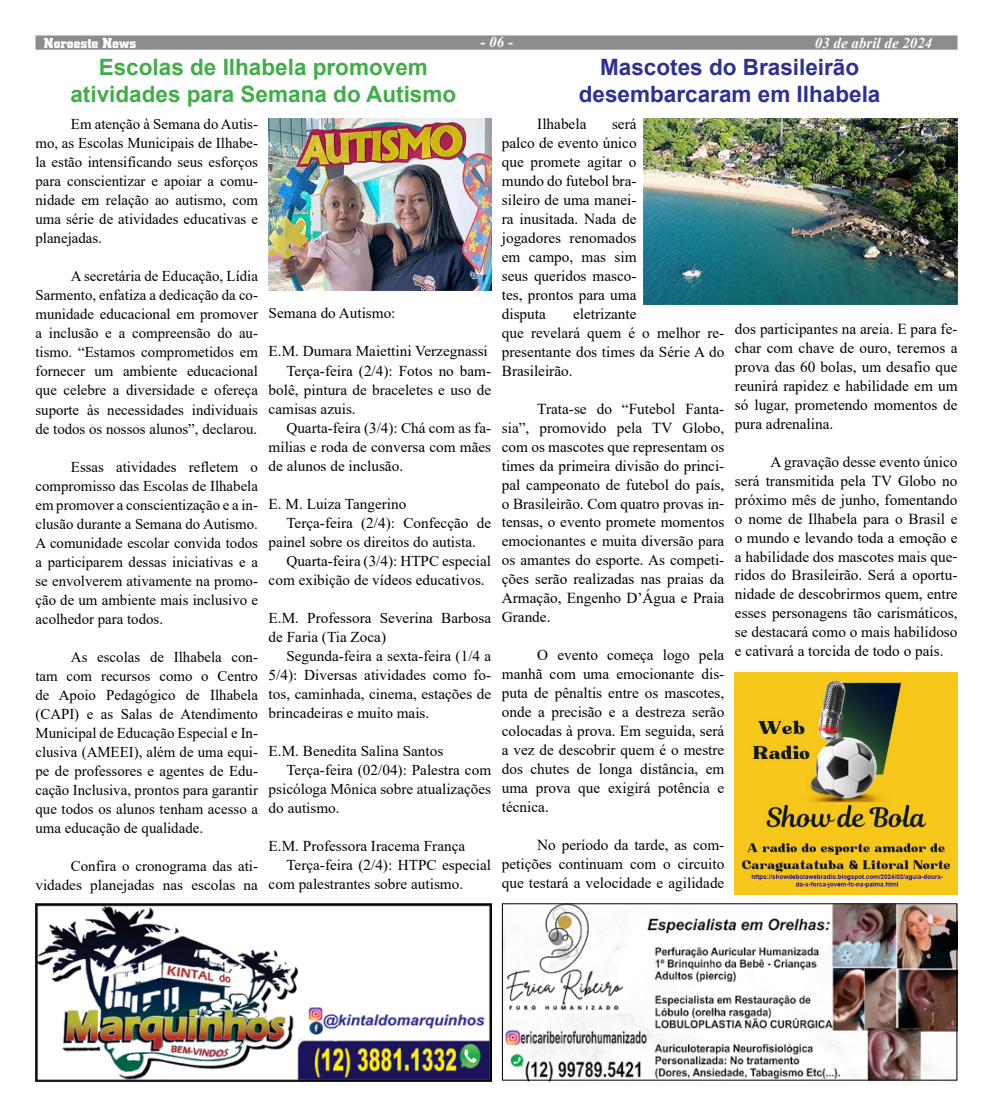
<style>
.page{position:relative;width:993px;height:1117px;background:#fff}
.page>*{position:absolute;margin:0;border:0;box-sizing:border-box;transform-origin:0 0}
.t1{font:700 22.5px/27.5px "Arial";color:#41ad49;text-align:center}
.t2{font:700 22.5px/27.5px "Arial";color:#2e3092;text-align:center}
.t3{font:15.25px/19px "Times New Roman";color:#000;text-align:justify}
.t4{font:15px/19px "Times New Roman";color:#000;text-align:justify}
.t5{font:italic 700 15px "Times New Roman";color:#fff}
.t6{font:700 15px "City D";letter-spacing:.005em;color:#fff}
</style>
<div class="page">
<div style="left:35px;top:35px;width:922px;height:15px;background:#8a8c8e;border:1px solid #8a8c8e"></div>
<img style="left:501px;top:903px;width:456px;height:178px">
<div style="left:502px;top:903px;width:455px;height:177px;border:1px solid #000"></div>
<img style="left:734px;top:672px;width:223px;height:222px">
<img style="left:643px;top:119px;width:314px;height:185px">
<img style="left:268px;top:119px;width:223px;height:172px">
<img style="left:35px;top:903px;width:456px;height:178px">
<p class="t6" style="left:44px;top:35px;width:94px">Noroeste News</p>
<p class="t5" style="left:480px;top:31px;width:34px">- 06 -</p>
<p class="t5" style="left:814px;top:33px;width:119px">03 de abril de 2024</p>
<h1 class="t2" style="left:578px;top:54px;width:303px">Mascotes do Brasileirão desembarcaram em Ilhabela</h1>
<p class="t3" style="left:537px;top:114px;width:51px">Ilhabela</p>
<h1 class="t1" style="left:70px;top:54px;width:387px">Escolas de Ilhabela promovem atividades para Semana do Autismo</h1>
<p class="t4" style="left:35px;top:114px;width:224px;text-indent:35px">Em atenção à Semana do Autis&shy;mo, as Escolas Municipais de Ilhabe&shy;la estão intensificando seus esforços para conscientizar e apoiar a comu&shy;nidade em relação ao autismo, com uma série de atividades educativas e planejadas.</p>
<p class="t4" style="left:35px;top:266px;width:224px;text-indent:35px">A secretária de Educação, Lídia Sarmento, enfatiza a dedicação da co&shy;munidade educacional em promover a inclusão e a compreensão do au&shy;tismo. “Estamos comprometidos em fornecer um ambiente educacional que celebre a diversidade e ofereça suporte às necessidades individuais de todos os nossos alunos”, declarou.</p>
<p class="t4" style="left:35px;top:456px;width:224px;text-indent:35px">Essas atividades refletem o compromisso das Escolas de Ilhabela em promover a conscientização e a in&shy;clusão durante a Semana do Autismo.<br>A comunidade escolar convida todos a participarem dessas iniciativas e a se envolverem ativamente na promo&shy;ção de um ambiente mais inclusivo e acolhedor para todos.</p>
<p class="t4" style="left:35px;top:646px;width:224px;text-indent:35px">As escolas de Ilhabela con&shy;tam com recursos como o Centro de Apoio Pedagógico de Ilhabela (CAPI) e as Salas de Atendimento Municipal de Educação Especial e In&shy;clusiva (AMEEI), além de uma equi&shy;pe de professores e agentes de Edu&shy;cação Inclusiva, prontos para garantir que todos os alunos tenham acesso a uma educação de qualidade.</p>
<p class="t4" style="left:35px;top:855px;width:224px;text-align:right">Confira o cronograma das ati&shy;vidades planejadas nas escolas na</p>
<p class="t3" style="left:501px;top:114px;width:136px;text-indent:110px">será palco de evento único que promete agitar o mundo do futebol bra&shy;sileiro de uma manei&shy;ra inusitada. Nada de jogadores renomados em campo, mas sim seus queridos masco&shy;tes, prontos para uma disputa</p>
<p class="t4" style="left:268px;top:303px;width:128px">Semana do Autismo:</p>
<p class="t4" style="left:268px;top:341px;width:221px">E.M. Dumara Maiettini Verzegnassi</p>
<p class="t4" style="left:286px;top:360px;width:206px">Terça-feira (2/4): Fotos no bam-</p>
<p class="t4" style="left:268px;top:379px;width:224px">bolê, pintura de braceletes e uso de</p>
<p class="t4" style="left:268px;top:398px;width:89px">camisas azuis.</p>
<p class="t4" style="left:286px;top:417px;width:206px">Quarta-feira (3/4): Chá com as fa-</p>
<p class="t4" style="left:268px;top:436px;width:224px">mílias e roda de conversa com mães</p>
<p class="t4" style="left:268px;top:455px;width:136px">de alunos de inclusão.</p>
<p class="t4" style="left:268px;top:493px;width:139px">E. M. Luiza Tangerino</p>
<p class="t4" style="left:286px;top:512px;width:206px">Terça-feira (2/4): Confecção de</p>
<p class="t4" style="left:268px;top:531px;width:209px">painel sobre os direitos do autista.</p>
<p class="t4" style="left:286px;top:550px;width:206px">Quarta-feira (3/4): HTPC especial</p>
<p class="t4" style="left:268px;top:569px;width:217px">com exibição de vídeos educativos.</p>
<p class="t4" style="left:268px;top:607px;width:224px">E.M. Professora Severina Barbosa de Faria (Tia Zoca)</p>
<p class="t4" style="left:268px;top:645px;width:224px;text-indent:18px">Segunda-feira a sexta-feira (1/4 a 5/4): Diversas atividades como fo&shy;tos, caminhada, cinema, estações de brincadeiras e muito mais.</p>
<p class="t4" style="left:268px;top:740px;width:176px">E.M. Benedita Salina Santos</p>
<p class="t4" style="left:286px;top:759px;width:206px">Terça-feira (02/04): Palestra com</p>
<p class="t4" style="left:268px;top:778px;width:224px">psicóloga Mônica sobre atualizações</p>
<p class="t4" style="left:268px;top:797px;width:73px">do autismo.</p>
<p class="t4" style="left:268px;top:835px;width:198px">E.M. Professora Iracema França</p>
<p class="t4" style="left:286px;top:854px;width:206px">Terça-feira (2/4): HTPC especial</p>
<p class="t4" style="left:268px;top:873px;width:196px">com palestrantes sobre autismo.</p>
<p class="t3" style="left:501px;top:304px;width:224px;text-align:left;text-indent:71px">eletrizante<br>que revelará quem é o melhor re&shy;presentante dos times da Série A do<br>Brasileirão.</p>
<p class="t3" style="left:501px;top:398px;width:224px;text-indent:35px">Trata-se do “Futebol Fanta&shy;sia”, promovido pela TV Globo, com os mascotes que representam os times da primeira divisão do princi&shy;pal campeonato de futebol do país, o Brasileirão. Com quatro provas in&shy;tensas, o evento promete momentos emocionantes e muita diversão para os amantes do esporte. As competi&shy;ções serão realizadas nas praias da Armação, Engenho D’Água e Praia Grande.</p>
<p class="t3" style="left:501px;top:645px;width:224px;text-indent:35px">O evento começa logo pela manhã com uma emocionante dis&shy;puta de pênaltis entre os mascotes, onde a precisão e a destreza serão colocadas à prova. Em seguida, será a vez de descobrir quem é o mestre dos chutes de longa distância, em uma prova que exigirá potência e técnica.</p>
<p class="t3" style="left:501px;top:834px;width:224px;text-indent:35px">No período da tarde, as com&shy;petições continuam com o circuito que testará a velocidade e agilidade</p>
<p class="t3" style="left:734px;top:319px;width:224px">dos participantes na areia. E para fe&shy;char com chave de ouro, teremos a prova das 60 bolas, um desafio que reunirá rapidez e habilidade em um só lugar, prometendo momentos de pura adrenalina.</p>
<p class="t3" style="left:734px;top:451px;width:224px;text-indent:35px">A gravação desse evento único será transmitida pela TV Globo no próximo mês de junho, fomentando o nome de Ilhabela para o Brasil e o mundo e levando toda a emoção e a habilidade dos mascotes mais que&shy;ridos do Brasileirão. Será a oportu&shy;nidade de descobrirmos quem, entre esses personagens tão carismáticos, se destacará como o mais habilidoso e cativará a torcida de todo o país.</p>
</div>
